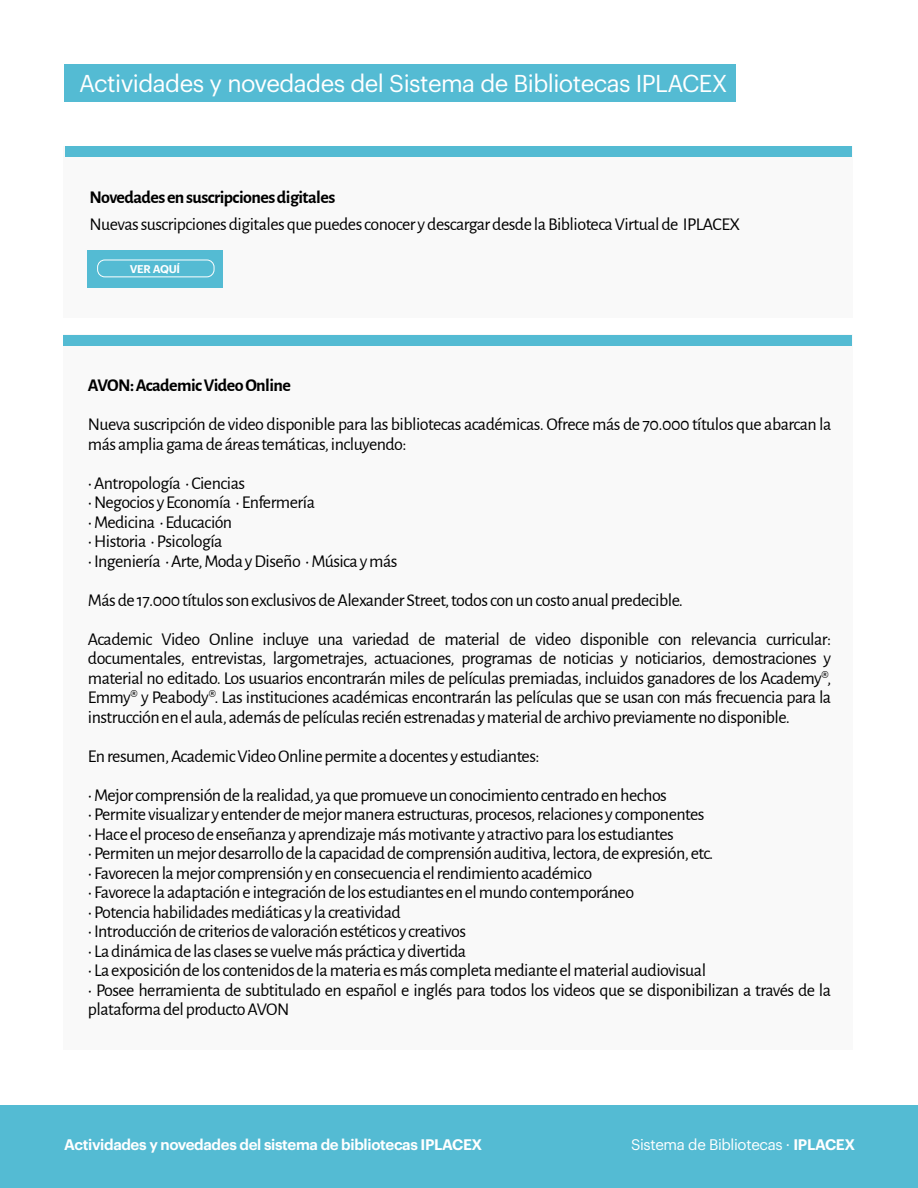
<style>
.page{position:relative;width:918px;height:1188px;background:#fff}
.page>*{position:absolute;margin:0;border:0;box-sizing:border-box;transform-origin:0 0}
.t1{font:23.85px "Graphik";letter-spacing:-.025em;color:#fff}
.t2{font:18px/19.5px "Alegreya Sans";letter-spacing:-.03em;color:#000}
.t3{font:700 18px "Alegreya Sans";letter-spacing:-.03em;color:#000}
.t4{font:600 15px "Graphik";letter-spacing:-.025em;color:#fff}
.t5{font:15px "Graphik";letter-spacing:-.025em;color:#fff}
.t6{font:600 10.95px "Graphik";letter-spacing:-.025em;color:#fff}
.s1{font-weight:600}
</style>
<div class="page">
<div style="left:0;top:1105px;width:918px;height:83px;background:#54bbd3"></div>
<div style="left:64px;top:146px;width:789px;height:172px;background:#f4f4f4"></div>
<div style="left:65px;top:146px;width:787px;height:11px;background:#54bbd3"></div>
<div style="left:88px;top:250px;width:135px;height:37px;background:#54bbd3"></div>
<div style="left:97px;top:260px;width:117px;height:17px;border:1px solid #fff;border-radius:7px"></div>
<div style="left:64px;top:335px;width:789px;height:715px;background:#f4f4f4"></div>
<div style="left:64px;top:335px;width:788px;height:11px;background:#54bbd3"></div>
<div style="left:65px;top:64px;width:671px;height:38px;background:#54bbd3"></div>
<h1 class="t1" style="left:79px;top:66px;width:650px">Actividades y novedades del Sistema de Bibliotecas IPLACEX</h1>
<p class="t3" style="left:90px;top:184px;width:247px">Novedades en suscripciones digitales</p>
<p class="t2" style="left:90px;top:213px;width:652px">Nuevas suscripciones digitales que puedes conocer y descargar desde la Biblioteca Virtual de IPLACEX</p>
<p class="t6" style="left:130px;top:260px;width:52px">VER AQUÍ</p>
<p class="t3" style="left:88px;top:372px;width:205px">AVON: Academic Video Online</p>
<p class="t2" style="left:88px;top:414px;width:745px">Nueva suscripción de video disponible para las bibliotecas académicas. Ofrece más de 70.000 títulos que abarcan la más amplia gama de áreas temáticas, incluyendo:</p>
<p class="t2" style="left:88px;top:472px;width:159px">• Antropología • Ciencias</p>
<p class="t2" style="left:88px;top:492px;width:229px">• Negocios y Economía • Enfermería</p>
<p class="t2" style="left:88px;top:511px;width:146px">• Medicina • Educación</p>
<p class="t2" style="left:88px;top:531px;width:136px">• Historia • Psicología</p>
<p class="t2" style="left:88px;top:540px;width:745px;line-height:39px">• Ingeniería • Arte, Moda y Diseño • Música y más<br>Más de 17.000 títulos son exclusivos de Alexander Street, todos con un costo anual predecible.<br>Academic Video Online incluye una variedad de material de video disponible con relevancia curricular:</p>
<p class="t2" style="left:88px;top:648px;width:745px;text-align:justify">documentales, entrevistas, largometrajes, actuaciones, programas de noticias y noticiarios, demostraciones y material no editado. Los usuarios encontrarán miles de películas premiadas, incluidos ganadores de los Academy®, Emmy® y Peabody®. Las instituciones académicas encontrarán las películas que se usan con más frecuencia para la instrucción en el aula, además de películas recién estrenadas y material de archivo previamente no disponible.</p>
<p class="t2" style="left:88px;top:745px;width:453px">En resumen, Academic Video Online permite a docentes y estudiantes:</p>
<p class="t2" style="left:88px;top:784px;width:581px">• Mejor comprensión de la realidad, ya que promueve un conocimiento centrado en hechos</p>
<p class="t2" style="left:88px;top:804px;width:618px">• Permite visualizar y entender de mejor manera estructuras, procesos, relaciones y componentes</p>
<p class="t2" style="left:88px;top:823px;width:588px">• Hace el proceso de enseñanza y aprendizaje más motivante y atractivo para los estudiantes</p>
<p class="t2" style="left:88px;top:843px;width:627px">• Permiten un mejor desarrollo de la capacidad de comprensión auditiva, lectora, de expresión, etc.</p>
<p class="t2" style="left:88px;top:862px;width:506px">• Favorecen la mejor comprensión y en consecuencia el rendimiento académico</p>
<p class="t2" style="left:88px;top:882px;width:548px">• Favorece la adaptación e integración de los estudiantes en el mundo contemporáneo</p>
<p class="t2" style="left:88px;top:901px;width:314px">• Potencia habilidades mediáticas y la creatividad</p>
<p class="t2" style="left:88px;top:921px;width:380px">• Introducción de criterios de valoración estéticos y creativos</p>
<p class="t2" style="left:88px;top:940px;width:380px">• La dinámica de las clases se vuelve más práctica y divertida</p>
<p class="t2" style="left:88px;top:960px;width:620px">• La exposición de los contenidos de la materia es más completa mediante el material audiovisual</p>
<p class="t2" style="left:88px;top:979px;width:745px">• Posee herramienta de subtitulado en español e inglés para todos los videos que se disponibilizan a través de la plataforma del producto AVON</p>
<p class="t4" style="left:64px;top:1133px;width:420px">Actividades y novedades del sistema de bibliotecas IPLACEX</p>
<p class="t5" style="left:631px;top:1133px;width:226px">Sistema de Bibliotecas · <span class="s1">IPLACEX</span></p>
</div>
